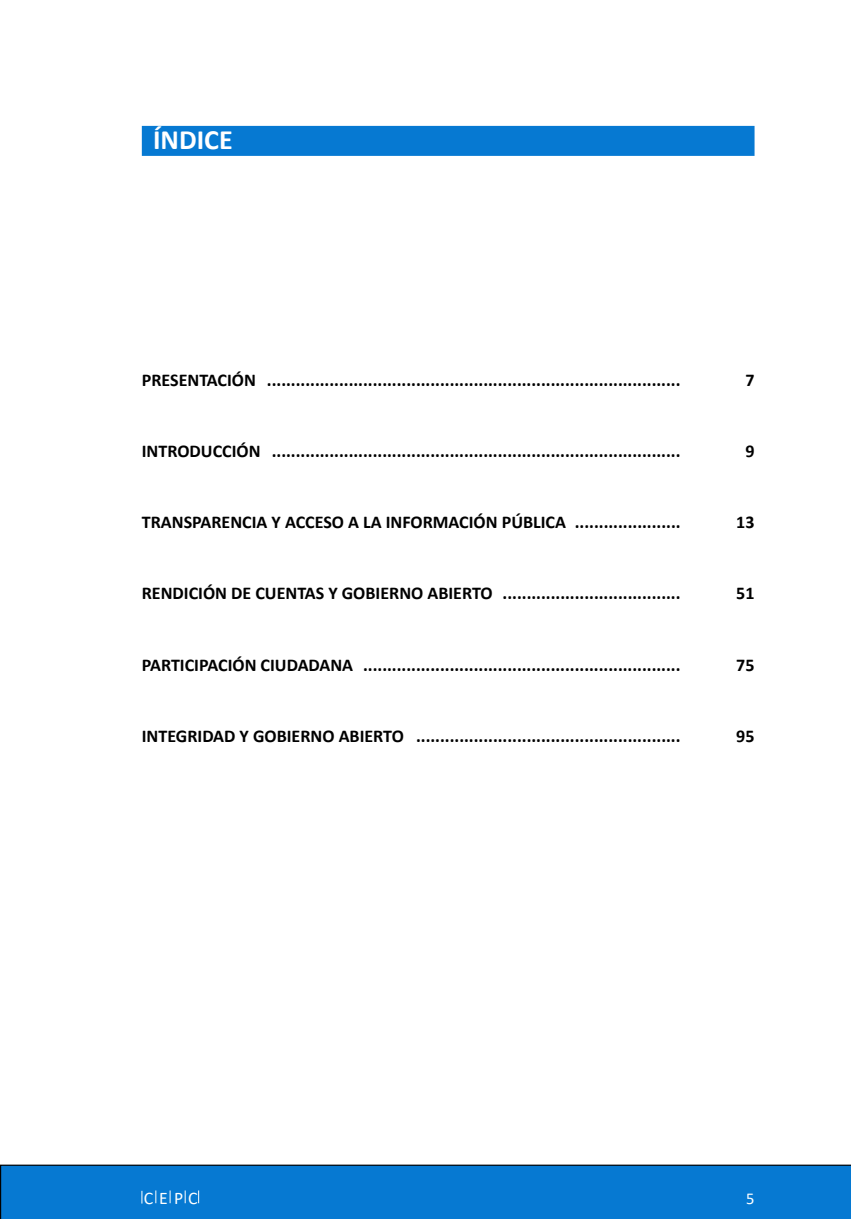
<style>
.page{position:relative;width:851px;height:1219px;background:#fff}
.page>*{position:absolute;margin:0;border:0;box-sizing:border-box;transform-origin:0 0}
.Capítulo{font:700 28px "Calibri";color:#fff}
._1{font:700 18px "Calibri";color:#000}
.t1{font:17.8px "Calibri";color:#fff}
.t2{font:16.6px "Calibri";color:#fff}
</style>
<div class="page">
<div style="left:0;top:1165px;width:850px;height:54px;background:#0679d2"></div>
<svg style="left:155px;top:1190px;width:1px;height:13px"></svg>
<svg style="left:141px;top:1191px;width:1px;height:12px"></svg>
<svg style="left:198px;top:1190px;width:1px;height:13px"></svg>
<svg style="left:170px;top:1190px;width:1px;height:13px"></svg>
<svg style="left:185px;top:1190px;width:1px;height:13px"></svg>
<div style="left:142px;top:126px;width:612px;height:30px;background:#0679d2"></div>
<p class="Capítulo" style="left:153px;top:122px;width:81px">ÍNDICE</p>
<p class="_1" style="left:142px;top:369px;width:540px">PRESENTACIÓN ......................................................................................</p>
<p class="_1" style="left:745px;top:369px;width:11px">7</p>
<p class="_1" style="left:142px;top:440px;width:540px">INTRODUCCIÓN .....................................................................................</p>
<p class="_1" style="left:745px;top:440px;width:11px">9</p>
<p class="_1" style="left:142px;top:511px;width:540px">TRANSPARENCIA Y ACCESO A LA INFORMACIÓN PÚBLICA ......................</p>
<p class="_1" style="left:736px;top:511px;width:20px">13</p>
<p class="_1" style="left:142px;top:582px;width:540px">RENDICIÓN DE CUENTAS Y GOBIERNO ABIERTO .....................................</p>
<p class="_1" style="left:736px;top:582px;width:20px">51</p>
<p class="_1" style="left:142px;top:653px;width:540px">PARTICIPACIÓN CIUDADANA ..................................................................</p>
<p class="_1" style="left:736px;top:653px;width:20px">75</p>
<p class="_1" style="left:142px;top:724px;width:540px">INTEGRIDAD Y GOBIERNO ABIERTO .......................................................</p>
<p class="_1" style="left:736px;top:724px;width:20px">95</p>
<p class="t1" style="left:144px;top:1185px;width:55px">C E P C</p>
<p class="t2" style="left:746px;top:1186px;width:10px">5</p>
</div>
